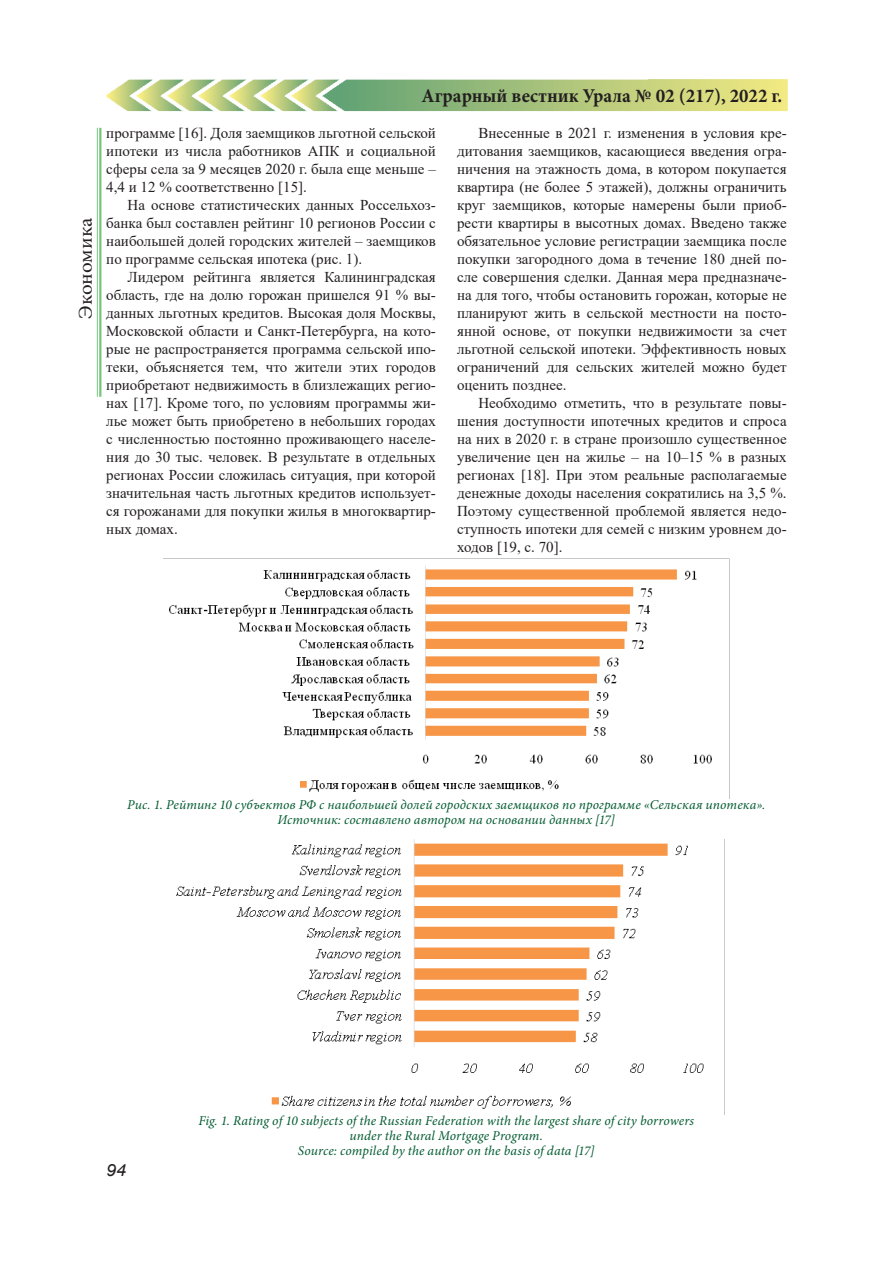
<style>
.page{position:relative;width:893px;height:1263px;background:#fff}
.page>*{position:absolute;margin:0;border:0;box-sizing:border-box;transform-origin:0 0}
.t1{font:700 19.5px "Minion Pro";color:#231f20;scale:.96 1}
.t2{font:19.5px "Minion Pro";letter-spacing:-.005em;color:#231f20;scale:1.08 1}
.t3{font:italic 16.8px "Arial";color:#231f20;scale:1.08 1}
.t4{font:15px/18px "Times New Roman";color:#231f20;text-align:justify}
.t5{font:italic 13.5px/15px "Minion Pro";letter-spacing:.01em;color:#025b30;text-align:center}
</style>
<div class="page">
<hr style="left:99px;top:128px;width:2px;height:269px;background:#40ae49">
<hr style="left:97px;top:128px;width:1px;height:269px;background:#40ae49">
<img style="left:106px;top:79px;width:682px;height:32px">
<img style="left:169px;top:559px;width:561px;height:240px">
<img style="left:176px;top:839px;width:528px;height:270px">
<h1 class="t2" style="left:72px;top:319px;width:95px;rotate:-90deg">Экономика</h1>
<h1 class="t1" style="left:421px;top:82px;width:377px">Аграрный вестник Урала № 02 (217), 2022 г.</h1>
<p class="t4" style="left:106px;top:124px;width:331px">программе [16]. Доля заемщиков льготной сельской ипотеки из числа работников АПК и социальной сферы села за 9 месяцев 2020 г. была еще меньше – 4,4 и 12 % соответственно [15].</p>
<p class="t4" style="left:106px;top:196px;width:331px;text-indent:21px">На основе статистических данных Россельхоз&shy;банка был составлен рейтинг 10 регионов России с наибольшей долей городских жителей – заемщиков по программе сельская ипотека (рис. 1).</p>
<p class="t4" style="left:106px;top:268px;width:331px;text-indent:21px">Лидером рейтинга является Калининградская область, где на долю горожан пришелся 91 % вы&shy;данных льготных кредитов. Высокая доля Москвы, Московской области и Санкт-Петербурга, на кото&shy;рые не распространяется программа сельской ипо&shy;теки, объясняется тем, что жители этих городов приобретают недвижимость в близлежащих регио&shy;нах [17]. Кроме того, по условиям программы жи&shy;лье может быть приобретено в небольших городах с численностью постоянно проживающего населе&shy;ния до 30 тыс. человек. В результате в отдельных регионах России сложилась ситуация, при которой значительная часть льготных кредитов использует&shy;ся горожанами для покупки жилья в многоквартир&shy;ных домах.</p>
<p class="t4" style="left:457px;top:123px;width:331px;text-indent:21px">Внесенные в 2021 г. изменения в условия кре&shy;дитования заемщиков, касающиеся введения огра&shy;ничения на этажность дома, в котором покупается квартира (не более 5 этажей), должны ограничить круг заемщиков, которые намерены были приоб&shy;рести квартиры в высотных домах. Введено также обязательное условие регистрации заемщика после покупки загородного дома в течение 180 дней по&shy;сле совершения сделки. Данная мера предназначе&shy;на для того, чтобы остановить горожан, которые не планируют жить в сельской местности на посто&shy;янной основе, от покупки недвижимости за счет льготной сельской ипотеки. Эффективность новых ограничений для сельских жителей можно будет оценить позднее.</p>
<p class="t4" style="left:457px;top:393px;width:331px;text-indent:21px">Необходимо отметить, что в результате повы&shy;шения доступности ипотечных кредитов и спроса на них в 2020 г. в стране произошло существенное увеличение цен на жилье – на 10–15 % в разных регионах [18]. При этом реальные располагаемые денежные доходы населения сократились на 3,5 %.<br>Поэтому существенной проблемой является недо&shy;ступность ипотеки для семей с низким уровнем до&shy;ходов [19, с. 70].</p>
<p class="t5" style="left:127px;top:797px;width:640px">Рис. 1. Рейтинг 10 субъектов РФ с наибольшей долей городских заемщиков по программе «Сельская ипотека».<br>Источник: составлено автором на основании данных [17]</p>
<p class="t3" style="left:106px;top:1159px;width:20px">94</p>
<p class="t5" style="left:198px;top:1113px;width:497px">Fig. 1. Rating of 10 subjects of the Russian Federation with the largest share of city borrowers under the Rural Mortgage Program.<br>Source: compiled by the author on the basis of data [17]</p>
</div>
